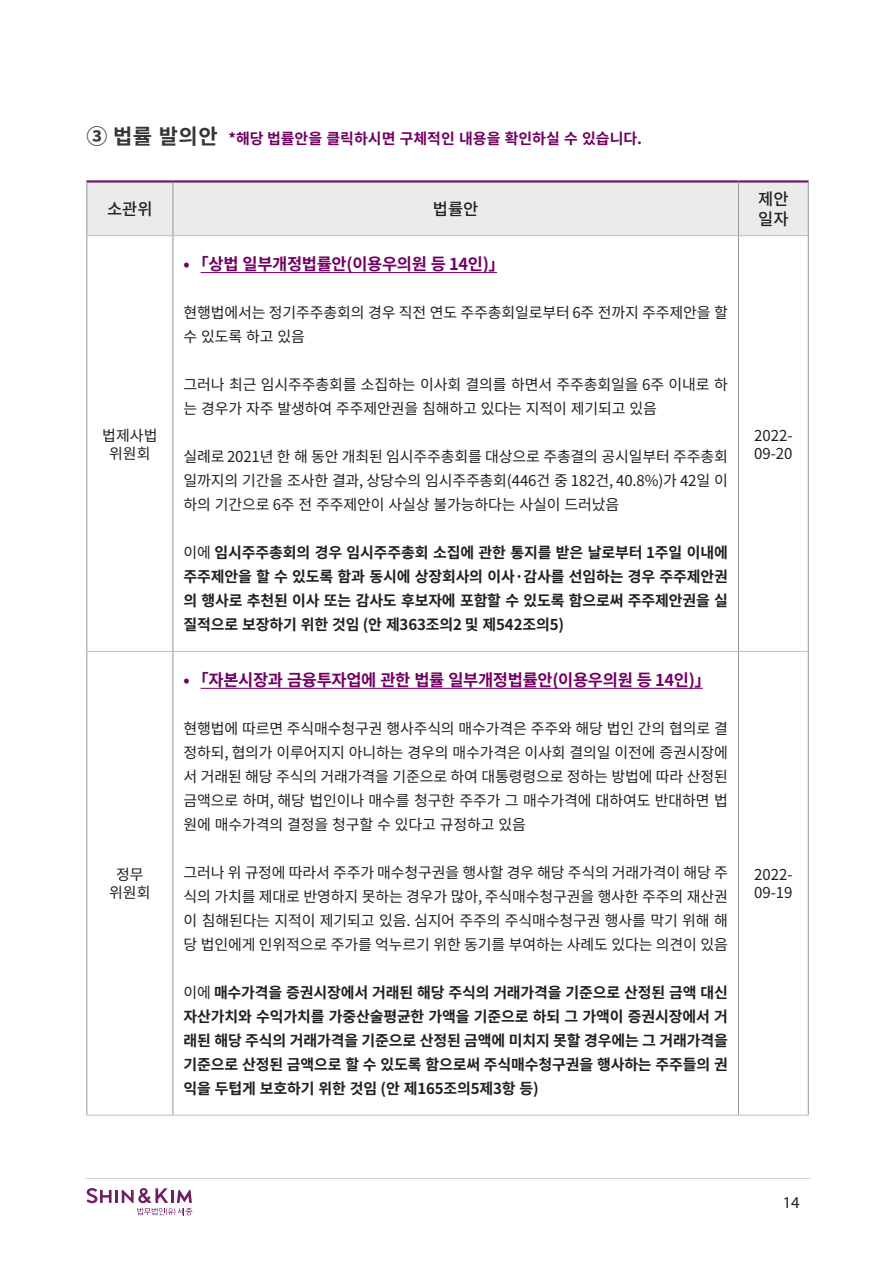
<style>
.page{position:relative;width:893px;height:1263px;background:#fff}
.page>*{position:absolute;margin:0;border:0;box-sizing:border-box;transform-origin:0 0}
.t1{font:700 16.5px "Noto Sans CJ Kkr";letter-spacing:-.02em;color:#720062}
.t2{font:500 16.5px "Noto Sans CJ Kkr";color:#231f20}
.t3{font:16.5px "Myriad Pro";color:#231f20}
.t4{font:15px/24px "Noto Sans CJ Kkr";letter-spacing:-.01em;color:#231f20;text-align:justify}
.t5{font:700 15px/24px "Noto Sans CJ Kkr";letter-spacing:-.01em;color:#231f20;text-align:justify}
.t6{font:700 15px "Noto Sans CJ Kkr";color:#720062}
.s1{font-size:21px;color:#373636}
.s2{font-weight:400}
</style>
<div class="page">
<svg style="left:86px;top:1188px;width:107px;height:27px"></svg>
<hr style="left:85px;top:1178px;width:726px;height:1px;background:#d2d2d2">
<div style="left:87px;top:183px;width:721px;height:52px;background:#ebebec"></div>
<hr style="left:86px;top:180px;width:87px;height:3px;background:#6a2068">
<hr style="left:173px;top:180px;width:565px;height:3px;background:#6a2068">
<hr style="left:738px;top:180px;width:71px;height:3px;background:#6a2068">
<hr style="left:86px;top:183px;width:1px;height:53px;background:#939598">
<hr style="left:173px;top:183px;width:1px;height:52px;background:#939598">
<hr style="left:738px;top:183px;width:1px;height:52px;background:#939598">
<hr style="left:808px;top:183px;width:1px;height:53px;background:#939598">
<hr style="left:86px;top:236px;width:1px;height:415px;background:#939598">
<hr style="left:173px;top:236px;width:1px;height:415px;background:#939598">
<hr style="left:738px;top:236px;width:1px;height:415px;background:#939598">
<hr style="left:808px;top:236px;width:1px;height:415px;background:#939598">
<hr style="left:86px;top:651px;width:1px;height:464px;background:#939598">
<hr style="left:173px;top:652px;width:1px;height:463px;background:#939598">
<hr style="left:738px;top:652px;width:1px;height:463px;background:#939598">
<hr style="left:808px;top:651px;width:1px;height:464px;background:#939598">
<hr style="left:87px;top:235px;width:86px;height:1px;background:#bfbfbf">
<hr style="left:173px;top:235px;width:565px;height:1px;background:#bfbfbf">
<hr style="left:738px;top:235px;width:70px;height:1px;background:#bfbfbf">
<hr style="left:87px;top:651px;width:86px;height:1px;background:#bfbfbf">
<hr style="left:173px;top:651px;width:565px;height:1px;background:#bfbfbf">
<hr style="left:738px;top:651px;width:70px;height:1px;background:#bfbfbf">
<hr style="left:86px;top:1115px;width:87px;height:1px;background:#bfbfbf">
<hr style="left:173px;top:1115px;width:565px;height:1px;background:#bfbfbf">
<hr style="left:738px;top:1115px;width:71px;height:1px;background:#bfbfbf">
<hr style="left:201px;top:272px;width:296px;height:1px;background:#720062">
<hr style="left:201px;top:688px;width:502px;height:1px;background:#720062">
<p class="t6" style="left:86px;top:130px;width:557px"><span class="s1">③ 법률 발의안</span> *해당 법률안을 클릭하시면 구체적인 내용을 확인하실 수 있습니다.</p>
<p class="t2" style="left:107px;top:200px;width:47px">소관위</p>
<p class="t2" style="left:433px;top:200px;width:47px">법률안</p>
<p class="t4" style="left:102px;top:423px;width:57px">법제사법</p>
<p class="t4" style="left:109px;top:441px;width:43px">위원회</p>
<p class="t4" style="left:116px;top:863px;width:29px">정무</p>
<p class="t4" style="left:109px;top:881px;width:43px">위원회</p>
<p class="t1" style="left:184px;top:255px;width:323px">• ｢상법 일부개정법률안(이용우의원 등 14인)」</p>
<p class="t4" style="left:184px;top:301px;width:546px">현행법에서는 정기주주총회의 경우 직전 연도 주주총회일로부터 6주 전까지 주주제안을 할 수 있도록 하고 있음</p>
<p class="t4" style="left:184px;top:373px;width:546px">그러나 최근 임시주주총회를 소집하는 이사회 결의를 하면서 주주총회일을 6주 이내로 하 는 경우가 자주 발생하여 주주제안권을 침해하고 있다는 지적이 제기되고 있음</p>
<p class="t4" style="left:184px;top:445px;width:546px">실례로 2021년 한 해 동안 개최된 임시주주총회를 대상으로 주총결의 공시일부터 주주총회 일까지의 기간을 조사한 결과, 상당수의 임시주주총회(446건 중 182건, 40.8%)가 42일 이 하의 기간으로 6주 전 주주제안이 사실상 불가능하다는 사실이 드러났음</p>
<p class="t5" style="left:184px;top:541px;width:546px"><span class="s2">이에</span> 임시주주총회의 경우 임시주주총회 소집에 관한 통지를 받은 날로부터 1주일 이내에 주주제안을 할 수 있도록 함과 동시에 상장회사의 이사·감사를 선임하는 경우 주주제안권 의 행사로 추천된 이사 또는 감사도 후보자에 포함할 수 있도록 함으로써 주주제안권을 실 질적으로 보장하기 위한 것임 (안 제363조의2 및 제542조의5)</p>
<p class="t1" style="left:184px;top:670px;width:529px">• ｢자본시장과 금융투자업에 관한 법률 일부개정법률안(이용우의원 등 14인)」</p>
<p class="t4" style="left:184px;top:717px;width:546px">현행법에 따르면 주식매수청구권 행사주식의 매수가격은 주주와 해당 법인 간의 협의로 결 정하되, 협의가 이루어지지 아니하는 경우의 매수가격은 이사회 결의일 이전에 증권시장에 서 거래된 해당 주식의 거래가격을 기준으로 하여 대통령령으로 정하는 방법에 따라 산정된 금액으로 하며, 해당 법인이나 매수를 청구한 주주가 그 매수가격에 대하여도 반대하면 법 원에 매수가격의 결정을 청구할 수 있다고 규정하고 있음</p>
<p class="t4" style="left:184px;top:861px;width:546px">그러나 위 규정에 따라서 주주가 매수청구권을 행사할 경우 해당 주식의 거래가격이 해당 주 식의 가치를 제대로 반영하지 못하는 경우가 많아, 주식매수청구권을 행사한 주주의 재산권 이 침해된다는 지적이 제기되고 있음. 심지어 주주의 주식매수청구권 행사를 막기 위해 해 당 법인에게 인위적으로 주가를 억누르기 위한 동기를 부여하는 사례도 있다는 의견이 있음</p>
<p class="t5" style="left:184px;top:981px;width:546px"><span class="s2">이에</span> 매수가격을 증권시장에서 거래된 해당 주식의 거래가격을 기준으로 산정된 금액 대신 자산가치와 수익가치를 가중산술평균한 가액을 기준으로 하되 그 가액이 증권시장에서 거 래된 해당 주식의 거래가격을 기준으로 산정된 금액에 미치지 못할 경우에는 그 거래가격을 기준으로 산정된 금액으로 할 수 있도록 함으로써 주식매수청구권을 행사하는 주주들의 권 익을 두텁게 보호하기 위한 것임 (안 제165조의5제3항 등)</p>
<p class="t2" style="left:758px;top:190px;width:32px">제안</p>
<p class="t2" style="left:758px;top:210px;width:32px">일자</p>
<p class="t4" style="left:754px;top:423px;width:40px">2022-</p>
<p class="t4" style="left:754px;top:441px;width:40px">09-20</p>
<p class="t4" style="left:754px;top:863px;width:40px">2022-</p>
<p class="t4" style="left:754px;top:881px;width:40px">09-19</p>
<p class="t3" style="left:783px;top:1192px;width:18px">14</p>
</div>
